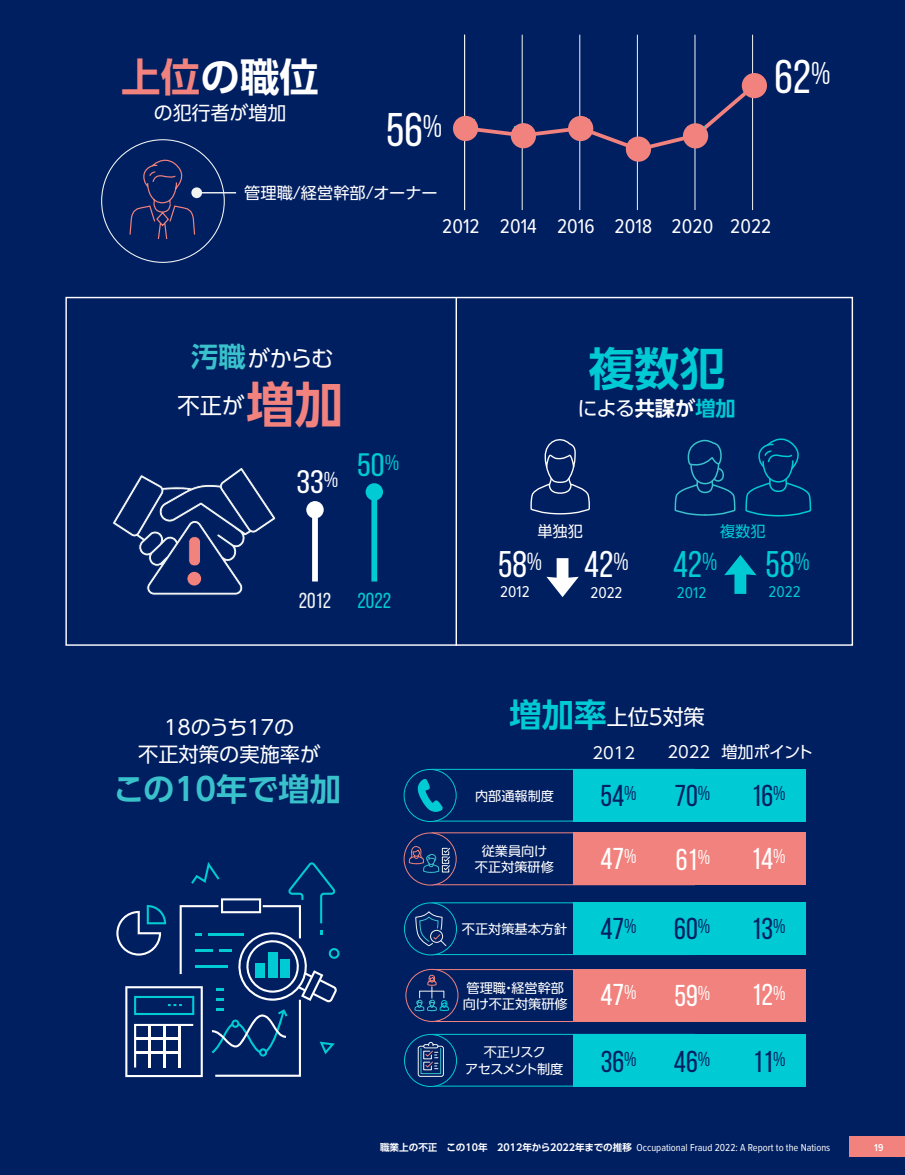
<style>
.page{position:relative;width:905px;height:1175px;background:#fff}
.page>*{position:absolute;margin:0;border:0;box-sizing:border-box;transform-origin:0 0}
.t1{font:47.1px "Bebas Neue";color:#fff}
.t2{font:700 45.45px "UD Shin Go Pr 6 N De";color:#00cad4}
.t3{font:700 39.45px "UD Shin Go Pr 6 N De";letter-spacing:.005em;color:#fff}
.t4{font:37.05px "Bebas Neue";color:#fff}
.t5{font:37.05px "Bebas Neue";color:#00cad4}
.t6{font:32.4px "Bebas Neue";color:#fff;scale:1.09 1}
.t7{font:32.4px "Bebas Neue";color:#00cad4;scale:1.09 1}
.t8{font:700 31.35px "UD Shin Go Pr 6 N De";color:#39c1cc}
.t9{font:30.15px "Bebas Neue";color:#002061}
.t10{font:30.15px "Bebas Neue";color:#fff}
.t11{font:22.2px/46.8px "UD Shin Go Pr 6 N";letter-spacing:-.015em;color:#fff;text-align:center}
.t12{font:21.6px "Bebas Neue";color:#f1f4f3}
.t13{font:21.6px "Bebas Neue";color:#00cad4}
.t14{font:21.3px "UD Shin Go Pr 6 N";letter-spacing:-.095em;color:#fff}
.t15{font:20.7px "Proxima Nova Cond";letter-spacing:.005em;color:#fff}
.t16{font:20.25px/27.3px "UD Shin Go Pr 6 N";color:#fff;text-align:center}
.t17{font:18.9px "UD Shin Go Pr 6 N";color:#fff}
.t18{font:16.2px "UD Shin Go Pr 6 N";color:#fff}
.t19{font:16.2px "Proxima Nova Cond";color:#fff}
.t20{font:16.2px "Proxima Nova Cond";color:#00cad4}
.t21{font:15.15px "UD Shin Go Pr 6 N";color:#fff}
.t22{font:15.15px "UD Shin Go Pr 6 N";color:#00cad4}
.t23{font:13.2px/16.2px "UD Shin Go Pr 6 N";color:#fff}
.t24{font:13.2px/16.2px "UD Shin Go Pr 6 N";letter-spacing:-.085em;color:#fff;text-align:center}
.section_left{font:10.5px "Proxima Nova Cond";color:#fff}
.page___right{font:600 10.5px "Proxima Nova Cond";color:#fff}
.s1{color:#f1827e}
.s2{font-family:"UD Shin Go Pr 6 N De";font-weight:700;font-size:27.3px;color:#39c1cc}
.s3{font-family:"UD Shin Go Pr 6 N De";font-weight:700;font-size:48.6px;color:#f1827e}
.s4{font-family:"UD Shin Go Pr 6 N De";font-weight:700}
.s5{font-family:"UD Shin Go Pr 6 N De";font-weight:700;color:#00cad4}
.s6{font-family:"UD Shin Go Pr 6 N De";font-weight:700;font-size:32.4px;color:#00cad4}
.s7{font-family:"UD Shin Go Pr 6 N De";font-weight:700;font-size:9.6px}
</style>
<div class="page">
<div style="left:0;top:0;width:904px;height:1174px;background:#001f61"></div>
<div style="left:431px;top:1034px;width:263px;height:52px;border:1px solid #00cad4"></div>
<div style="left:572px;top:1034px;width:233px;height:52px;background:#00cad4"></div>
<div style="left:404px;top:1034px;width:52px;height:52px;background:#002061;border-radius:50%"></div>
<div style="left:404px;top:1034px;width:53px;height:52px;border:1px solid #00cad4;border-radius:50%"></div>
<div style="left:418px;top:1045px;width:26px;height:31px;border:1px solid #f1f4f3;border-radius:2px"></div>
<div style="left:420px;top:1048px;width:21px;height:26px;border:1px solid #39c1cc"></div>
<svg style="left:423px;top:1042px;width:15px;height:28px"></svg>
<div style="left:431px;top:969px;width:263px;height:52px;border:1px solid #f1827e"></div>
<div style="left:572px;top:969px;width:233px;height:52px;background:#f1827e"></div>
<div style="left:406px;top:969px;width:52px;height:52px;background:#002061;border-radius:50%"></div>
<div style="left:405px;top:969px;width:53px;height:52px;border:1px solid #f1827e;border-radius:50%"></div>
<svg style="left:414px;top:975px;width:35px;height:36px"></svg>
<div style="left:431px;top:902px;width:263px;height:52px;border:1px solid #00cad4"></div>
<div style="left:572px;top:902px;width:233px;height:52px;background:#00cad4"></div>
<div style="left:404px;top:903px;width:52px;height:52px;background:#002061;border-radius:50%"></div>
<div style="left:404px;top:902px;width:53px;height:53px;border:1px solid #00cad4;border-radius:50%"></div>
<svg style="left:415px;top:911px;width:32px;height:35px"></svg>
<div style="left:431px;top:832px;width:263px;height:53px;border:1px solid #f1827e"></div>
<div style="left:572px;top:832px;width:233px;height:52px;background:#f1827e"></div>
<div style="left:404px;top:833px;width:52px;height:52px;background:#002061;border-radius:50%"></div>
<div style="left:404px;top:832px;width:52px;height:53px;border:1px solid #f1827e;border-radius:50%"></div>
<svg style="left:408px;top:846px;width:42px;height:26px"></svg>
<div style="left:431px;top:769px;width:263px;height:52px;border:1px solid #00cad4"></div>
<div style="left:572px;top:769px;width:233px;height:52px;background:#00cad4"></div>
<div style="left:404px;top:769px;width:52px;height:52px;background:#002061;border-radius:50%"></div>
<div style="left:404px;top:769px;width:52px;height:52px;border:1px solid #00cad4;border-radius:50%"></div>
<svg style="left:417px;top:779px;width:26px;height:33px"></svg>
<hr style="left:521px;top:35px;width:1px;height:175px;background:#f1f4f3">
<hr style="left:579px;top:35px;width:1px;height:175px;background:#f1f4f3">
<hr style="left:637px;top:35px;width:1px;height:175px;background:#f1f4f3">
<hr style="left:694px;top:35px;width:1px;height:175px;background:#f1f4f3">
<hr style="left:752px;top:35px;width:1px;height:175px;background:#f1f4f3">
<hr style="left:464px;top:35px;width:1px;height:175px;background:#f1f4f3">
<div style="left:629px;top:140px;width:18px;height:18px;background:#f1827e"></div>
<div style="left:744px;top:77px;width:18px;height:18px;background:#f1827e"></div>
<div style="left:625px;top:136px;width:26px;height:26px;border:4px solid #f1827e;border-radius:50%"></div>
<svg style="left:453px;top:81px;width:306px;height:73px"></svg>
<div style="left:685px;top:125px;width:21px;height:21px;background:#f1827e;border-radius:50%"></div>
<div style="left:683px;top:123px;width:25px;height:25px;border:4px solid #f1827e;border-radius:50%"></div>
<div style="left:744px;top:75px;width:20px;height:21px;background:#f1827e;border-radius:50%"></div>
<div style="left:741px;top:73px;width:26px;height:25px;border:4px solid #f1827e;border-radius:50%"></div>
<svg style="left:113px;top:467px;width:163px;height:129px"></svg>
<div style="left:187px;top:571px;width:15px;height:15px;background:#f1827e;border-radius:50%"></div>
<div style="left:186px;top:571px;width:16px;height:15px;border:1px solid #002061;border-radius:50%"></div>
<div style="left:189px;top:536px;width:11px;height:30px;background:#f1827e;border-radius:5px"></div>
<div style="left:188px;top:536px;width:13px;height:30px;border:1px solid #002061;border-radius:5px"></div>
<div style="left:312px;top:509px;width:6px;height:72px;background:#fff"></div>
<div style="left:306px;top:501px;width:18px;height:17px;background:#fff;border-radius:50%"></div>
<div style="left:371px;top:491px;width:6px;height:90px;background:#00cad4"></div>
<div style="left:365px;top:483px;width:18px;height:17px;background:#00cad4;border-radius:50%"></div>
<svg style="left:530px;top:439px;width:60px;height:76px"></svg>
<svg style="left:745px;top:438px;width:67px;height:79px"></svg>
<svg style="left:674px;top:439px;width:62px;height:77px"></svg>
<svg style="left:546px;top:558px;width:32px;height:39px"></svg>
<svg style="left:724px;top:555px;width:32px;height:39px"></svg>
<hr style="left:455px;top:298px;width:2px;height:347px;background:#fff">
<svg style="left:116px;top:862px;width:223px;height:215px"></svg>
<svg style="left:129px;top:159px;width:67px;height:80px"></svg>
<hr style="left:196px;top:192px;width:40px;height:1px;background:#f1f4f3">
<div style="left:191px;top:187px;width:11px;height:11px;background:#f1f4f3;border-radius:50%"></div>
<div style="left:849px;top:1136px;width:55px;height:21px;background:#f1827e"></div>
<p class="t3" style="left:121px;top:45px;width:199px"><span class="s1">上位</span>の職位</p>
<p class="t17" style="left:154px;top:97px;width:134px">の犯行者が増加</p>
<p class="t1" style="left:386px;top:104px;width:57px">56<sup>%</sup></p>
<p class="t18" style="left:244px;top:179px;width:195px">管理職/経営幹部/オーナー</p>
<p class="t1" style="left:774px;top:51px;width:57px">62<sup>%</sup></p>
<p class="t15" style="left:442px;top:210px;width:331px">2012 2014 2016 2018 2020 2022</p>
<p class="t11" style="left:177px;top:335px;width:167px"><span class="s2">汚職</span>がからむ不正が<span class="s3">増加</span></p>
<p class="t6" style="left:296px;top:464px;width:40px">33<sup>%</sup></p>
<p class="t7" style="left:357px;top:447px;width:40px">50<sup>%</sup></p>
<p class="t12" style="left:299px;top:588px;width:34px">2012</p>
<p class="t13" style="left:357px;top:588px;width:35px">2022</p>
<p class="t2" style="left:588px;top:332px;width:138px">複数犯</p>
<p class="t16" style="left:577px;top:394px;width:160px">による<span class="s4">共謀が</span><span class="s5">増加</span></p>
<p class="t21" style="left:537px;top:519px;width:47px">単独犯</p>
<p class="t22" style="left:720px;top:519px;width:47px">複数犯</p>
<p class="t4" style="left:498px;top:544px;width:46px">58<sup>%</sup></p>
<p class="t19" style="left:500px;top:579px;width:31px">2012</p>
<p class="t4" style="left:584px;top:544px;width:46px">42<sup>%</sup></p>
<p class="t19" style="left:590px;top:580px;width:34px">2022</p>
<p class="t5" style="left:673px;top:544px;width:46px">42<sup>%</sup></p>
<p class="t20" style="left:677px;top:580px;width:31px">2012</p>
<p class="t5" style="left:765px;top:544px;width:46px">58<sup>%</sup></p>
<p class="t20" style="left:768px;top:579px;width:34px">2022</p>
<p class="t16" style="left:138px;top:713px;width:184px">18のうち17の<br>不正対策の実施率が</p>
<p class="t8" style="left:113px;top:763px;width:229px">この10年で増加</p>
<p class="t14" style="left:509px;top:700px;width:197px"><span class="s6">増加率</span>上位５対策</p>
<p class="t18" style="left:592px;top:739px;width:44px">2012</p>
<p class="t18" style="left:667px;top:738px;width:147px">2022 増加ポイント</p>
<p class="t23" style="left:475px;top:787px;width:80px">内部通報制度</p>
<p class="t9" style="left:600px;top:778px;width:38px">54<sup>%</sup></p>
<p class="t9" style="left:674px;top:778px;width:37px">70<sup>%</sup></p>
<p class="t9" style="left:751px;top:778px;width:36px">16<sup>%</sup></p>
<p class="t23" style="left:475px;top:842px;width:80px;text-align:center">従業員向け不正対策研修</p>
<p class="t10" style="left:600px;top:842px;width:38px">47<sup>%</sup></p>
<p class="t10" style="left:675px;top:843px;width:36px">61<sup>%</sup></p>
<p class="t10" style="left:751px;top:842px;width:36px">14<sup>%</sup></p>
<p class="t23" style="left:462px;top:920px;width:107px">不正対策基本方針</p>
<p class="t9" style="left:600px;top:912px;width:111px">47<sup>%</sup> 60<sup>%</sup></p>
<p class="t9" style="left:751px;top:912px;width:36px">13<sup>%</sup></p>
<p class="t23" style="left:463px;top:979px;width:106px">管理職・経営幹部向け不正対策研修</p>
<p class="t10" style="left:600px;top:978px;width:38px">47<sup>%</sup></p>
<p class="t10" style="left:674px;top:979px;width:37px">59<sup>%</sup></p>
<p class="t10" style="left:751px;top:978px;width:36px">12<sup>%</sup></p>
<p class="t24" style="left:465px;top:1044px;width:100px">不正リスク<br>アセスメント制度</p>
<p class="t9" style="left:600px;top:1044px;width:111px">36<sup>%</sup> 46<sup>%</sup></p>
<p class="t9" style="left:753px;top:1044px;width:34px">11<sup>%</sup></p>
<p class="section_left" style="left:380px;top:1139px;width:452px"><span class="s7">職業上の不正　この10年　2012年から2022年までの推移</span> Occupational Fraud 2022: A Report to the Nations</p>
<p class="page___right" style="left:874px;top:1139px;width:11px">19</p>
</div>
